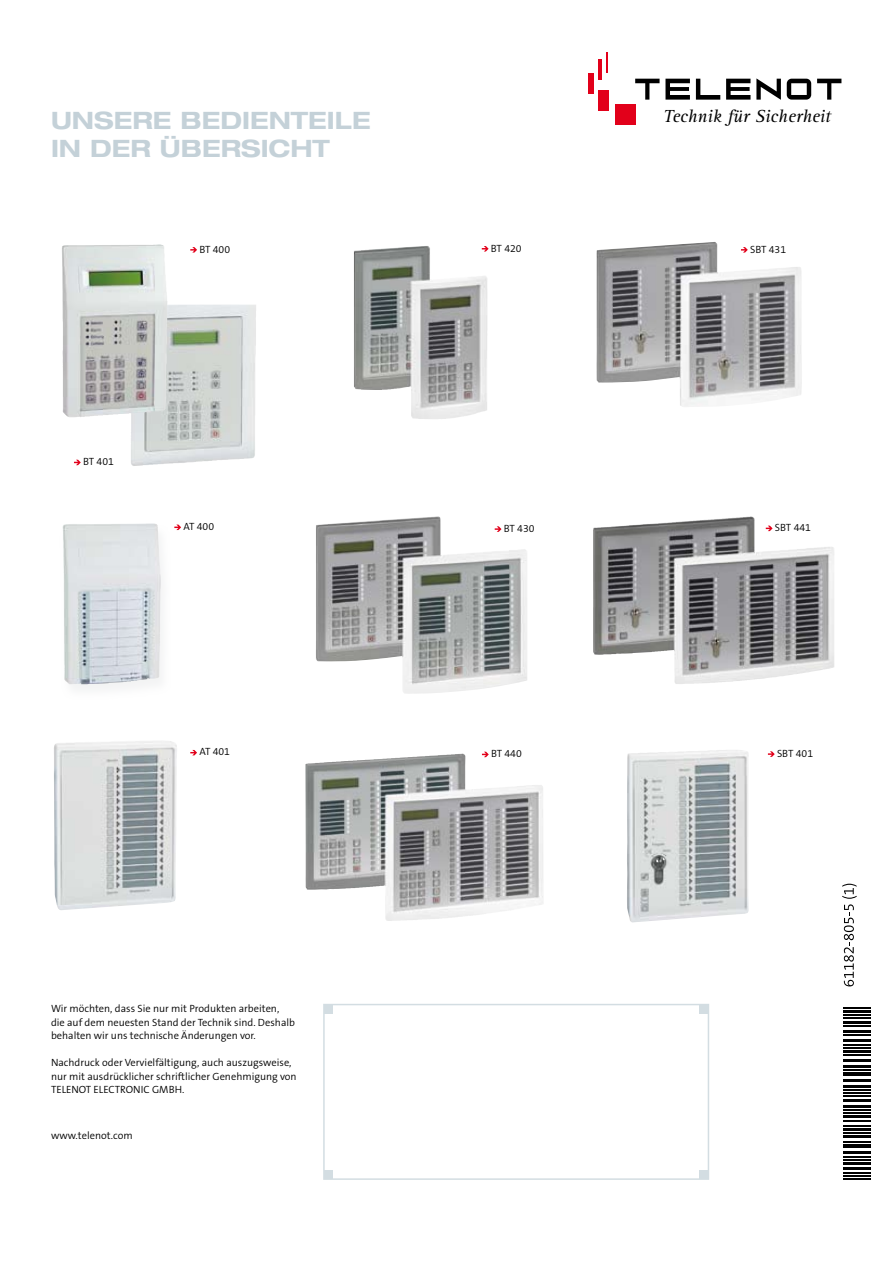
<style>
.page{position:relative;width:893px;height:1263px;background:#fff}
.page>*{position:absolute;margin:0;border:0;box-sizing:border-box;transform-origin:0 0}
.t1{font:700 expanded 24px/27.8px "Helvetica Neue";color:#c4d1d8}
.t2{font:italic 18px "Rotis Serif";color:#000}
.t3{font:300 10.5px/13.5px "The Sans B4";color:#000}
</style>
<div class="page">
<img style="left:627px;top:750px;width:122px;height:172px">
<svg style="left:768px;top:751px;width:7px;height:6px"></svg>
<img style="left:131px;top:305px;width:125px;height:161px">
<svg style="left:74px;top:460px;width:7px;height:5px"></svg>
<img style="left:54px;top:741px;width:123px;height:169px">
<svg style="left:190px;top:750px;width:7px;height:5px"></svg>
<img style="left:354px;top:246px;width:134px;height:173px">
<svg style="left:482px;top:246px;width:7px;height:5px"></svg>
<img style="left:305px;top:754px;width:205px;height:167px">
<svg style="left:482px;top:752px;width:7px;height:5px"></svg>
<img style="left:316px;top:516px;width:211px;height:178px">
<svg style="left:495px;top:526px;width:6px;height:6px"></svg>
<img style="left:596px;top:242px;width:206px;height:165px">
<svg style="left:741px;top:247px;width:7px;height:6px"></svg>
<img style="left:593px;top:516px;width:241px;height:168px">
<svg style="left:766px;top:526px;width:7px;height:5px"></svg>
<img style="left:62px;top:244px;width:106px;height:173px">
<svg style="left:190px;top:247px;width:7px;height:6px"></svg>
<img style="left:62px;top:523px;width:99px;height:161px">
<svg style="left:174px;top:525px;width:7px;height:5px"></svg>
<div style="left:323px;top:1004px;width:386px;height:176px;border:2px solid #d3dde2"></div>
<div style="left:325px;top:1005px;width:8px;height:9px;background:#d3dde2"></div>
<div style="left:699px;top:1005px;width:9px;height:9px;background:#d3dde2"></div>
<div style="left:325px;top:1170px;width:8px;height:8px;background:#d3dde2"></div>
<div style="left:699px;top:1170px;width:9px;height:8px;background:#d3dde2"></div>
<svg style="left:726px;top:79px;width:24px;height:21px"></svg>
<svg style="left:635px;top:79px;width:55px;height:21px"></svg>
<svg style="left:756px;top:78px;width:25px;height:22px"></svg>
<svg style="left:696px;top:79px;width:24px;height:21px"></svg>
<svg style="left:787px;top:79px;width:24px;height:21px"></svg>
<svg style="left:817px;top:79px;width:24px;height:21px"></svg>
<div style="left:615px;top:104px;width:20px;height:21px;background:#e2001a"></div>
<div style="left:588px;top:73px;width:6px;height:21px;background:#e2001a"></div>
<hr style="left:598px;top:59px;width:4px;height:21px;background:#e2001a">
<svg style="left:607px;top:52px;width:1px;height:21px"></svg>
<div style="left:598px;top:90px;width:10px;height:21px;background:#e2001a"></div>
<svg style="left:842px;top:884px;width:15px;height:102px"></svg>
<svg style="left:843px;top:1007px;width:28px;height:173px"></svg>
<hr style="left:843px;top:1178px;width:27px;height:2px;background:#000">
<svg style="left:843px;top:1173px;width:27px;height:4px"></svg>
<hr style="left:843px;top:1167px;width:27px;height:2px;background:#000">
<hr style="left:843px;top:1163px;width:27px;height:2px;background:#000">
<svg style="left:843px;top:1157px;width:27px;height:4px"></svg>
<hr style="left:843px;top:1151px;width:27px;height:2px;background:#000">
<svg style="left:843px;top:1141px;width:27px;height:7px"></svg>
<hr style="left:843px;top:1135px;width:27px;height:3px;background:#000">
<svg style="left:843px;top:1132px;width:27px;height:1px"></svg>
<hr style="left:843px;top:1128px;width:27px;height:2px;background:#000">
<svg style="left:843px;top:1121px;width:27px;height:5px"></svg>
<hr style="left:843px;top:1115px;width:27px;height:3px;background:#000">
<svg style="left:843px;top:1109px;width:27px;height:4px"></svg>
<hr style="left:843px;top:1105px;width:27px;height:2px;background:#000">
<hr style="left:843px;top:1099px;width:27px;height:3px;background:#000">
<svg style="left:843px;top:1089px;width:27px;height:7px"></svg>
<hr style="left:843px;top:1085px;width:27px;height:2px;background:#000">
<hr style="left:843px;top:1079px;width:27px;height:3px;background:#000">
<svg style="left:843px;top:1069px;width:27px;height:7px"></svg>
<hr style="left:843px;top:1065px;width:27px;height:2px;background:#000">
<hr style="left:843px;top:1059px;width:27px;height:2px;background:#000">
<svg style="left:843px;top:1055px;width:27px;height:1px"></svg>
<hr style="left:843px;top:1050px;width:27px;height:3px;background:#000">
<svg style="left:843px;top:1045px;width:27px;height:3px"></svg>
<hr style="left:843px;top:1039px;width:27px;height:2px;background:#000">
<svg style="left:843px;top:1034px;width:27px;height:1px"></svg>
<hr style="left:843px;top:1030px;width:27px;height:3px;background:#000">
<svg style="left:843px;top:1026px;width:27px;height:1px"></svg>
<hr style="left:843px;top:1021px;width:27px;height:3px;background:#000">
<svg style="left:843px;top:1014px;width:27px;height:4px"></svg>
<hr style="left:843px;top:1010px;width:27px;height:2px;background:#000">
<svg style="left:843px;top:1007px;width:27px;height:1px"></svg>
<h1 class="t1" style="left:51px;top:106px;width:321px">UNSERE BEDIENTEILE<br>IN DER ÜBERSICHT</h1>
<p class="t3" style="left:199px;top:243px;width:32px">BT 400</p>
<p class="t3" style="left:83px;top:455px;width:32px">BT 401</p>
<p class="t3" style="left:183px;top:520px;width:32px">AT 400</p>
<p class="t3" style="left:199px;top:746px;width:32px">AT 401</p>
<p class="t3" style="left:51px;top:1002px;width:245px">Wir möchten, dass Sie nur mit Produkten arbeiten, die auf dem neuesten Stand der Technik sind. Deshalb behalten wir uns technische Änderungen vor.</p>
<p class="t3" style="left:51px;top:1056px;width:247px">Nachdruck oder Vervielfältigung, auch auszugsweise, nur mit ausdrücklicher schriftlicher Genehmigung von<br>TELENOT ELECTRONIC GMBH.</p>
<p class="t3" style="left:51px;top:1129px;width:83px">www.telenot.com</p>
<p class="t3" style="left:491px;top:242px;width:32px">BT 420</p>
<p class="t3" style="left:504px;top:522px;width:32px">BT 430</p>
<p class="t3" style="left:491px;top:747px;width:32px">BT 440</p>
<h2 class="t2" style="left:663px;top:106px;width:169px">Technik für Sicherheit</h2>
<p class="t3" style="left:750px;top:243px;width:38px">SBT 431</p>
<p class="t3" style="left:775px;top:521px;width:38px">SBT 441</p>
<p class="t3" style="left:777px;top:747px;width:38px">SBT 401</p>
</div>
